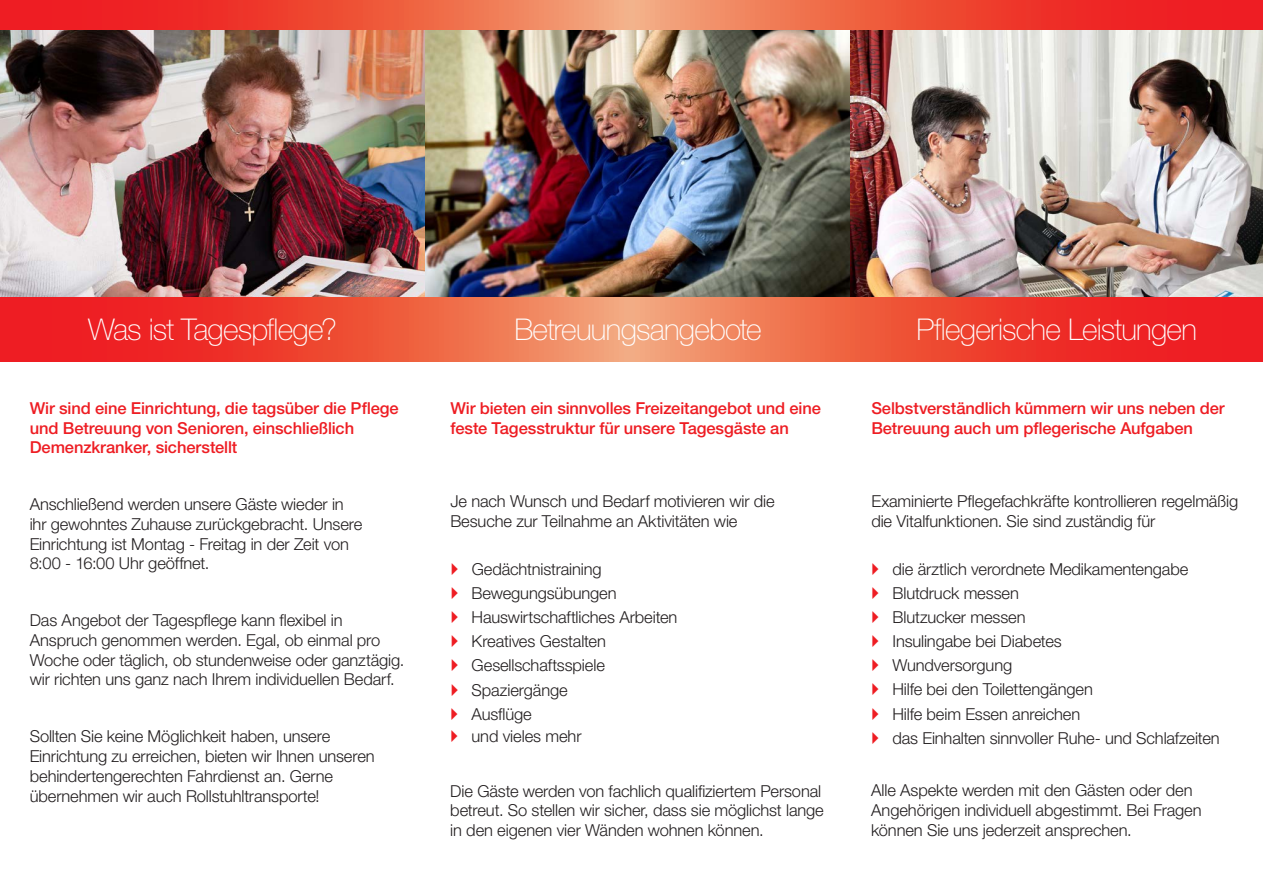
<style>
.page{position:relative;width:1263px;height:893px;background:#fff}
.page>*{position:absolute;margin:0;border:0;box-sizing:border-box;transform-origin:0 0}
.t1{font:100 30px "Helvetica Neue LT Std";letter-spacing:-.025em;color:#fff}
.t2{font:300 16.5px/19.8px "Helvetica Neue LT Std";letter-spacing:-.005em;color:#231f20}
.t3{font:500 16.5px/19.8px "Helvetica Neue LT Std";letter-spacing:-.005em;color:#ee1d23}
</style>
<div class="page">
<img style="left:0;top:30px;width:1263px;height:268px">
<svg style="left:0;top:298px;width:1263px;height:63px;background:#ee4f3c"></svg>
<svg style="left:0;top:0;width:1263px;height:30px;background:#ef513e"></svg>
<h1 class="t1" style="left:88px;top:312px;width:251px">Was ist Tagespflege?</h1>
<h1 class="t1" style="left:514px;top:312px;width:249px">Betreuungsangebote</h1>
<h1 class="t1" style="left:916px;top:312px;width:282px">Pflegerische Leistungen</h1>
<p class="t3" style="left:30px;top:398px;width:370px">Wir sind eine Einrichtung, die tagsüber die Pflege und Betreuung von Senioren, einschließlich<br>Demenzkranker, sicherstellt</p>
<p class="t2" style="left:30px;top:494px;width:334px">Anschließend werden unsere Gäste wieder in ihr gewohntes Zuhause zurückgebracht. Unsere Einrichtung ist Montag - Freitag in der Zeit von 8:00 - 16:00 Uhr geöffnet.</p>
<p class="t2" style="left:30px;top:610px;width:376px">Das Angebot der Tagespflege kann flexibel in Anspruch genommen werden. Egal, ob einmal pro Woche oder täglich, ob stundenweise oder ganztägig. wir richten uns ganz nach Ihrem individuellen Bedarf.</p>
<p class="t2" style="left:30px;top:726px;width:346px">Sollten Sie keine Möglichkeit haben, unsere Einrichtung zu erreichen, bieten wir Ihnen unseren behindertengerechten Fahrdienst an. Gerne übernehmen wir auch Rollstuhltransporte!</p>
<p class="t3" style="left:450px;top:398px;width:372px">Wir bieten ein sinnvolles Freizeitangebot und eine feste Tagesstruktur für unsere Tagesgäste an</p>
<p class="t2" style="left:450px;top:491px;width:326px">Je nach Wunsch und Bedarf motivieren wir die<br>Besuche zur Teilnahme an Aktivitäten wie</p>
<p class="t2" style="left:472px;top:557px;width:207px;line-height:24px">Gedächtnistraining<br>Bewegungsübungen<br>Hauswirtschaftliches Arbeiten<br>Kreatives Gestalten<br>Gesellschaftsspiele<br>Spaziergänge<br>Ausflüge</p>
<p class="t2" style="left:472px;top:726px;width:111px">und vieles mehr</p>
<p class="t2" style="left:450px;top:780px;width:375px">Die Gäste werden von fachlich qualifiziertem Personal betreut. So stellen wir sicher, dass sie möglichst lange in den eigenen vier Wänden wohnen können.</p>
<p class="t3" style="left:871px;top:398px;width:355px">Selbstverständlich kümmern wir uns neben der<br>Betreuung auch um pflegerische Aufgaben</p>
<p class="t2" style="left:871px;top:491px;width:368px">Examinierte Pflegefachkräfte kontrollieren regelmäßig die Vitalfunktionen. Sie sind zuständig für</p>
<p class="t2" style="left:892px;top:557px;width:329px;line-height:24px">die ärztlich verordnete Medikamentengabe<br>Blutdruck messen<br>Blutzucker messen<br>Insulingabe bei Diabetes<br>Wundversorgung<br>Hilfe bei den Toilettengängen<br>Hilfe beim Essen anreichen<br>das Einhalten sinnvoller Ruhe- und Schlafzeiten</p>
<p class="t2" style="left:871px;top:780px;width:332px">Alle Aspekte werden mit den Gästen oder den<br>Angehörigen individuell abgestimmt. Bei Fragen können Sie uns jederzeit ansprechen.</p>
</div>
